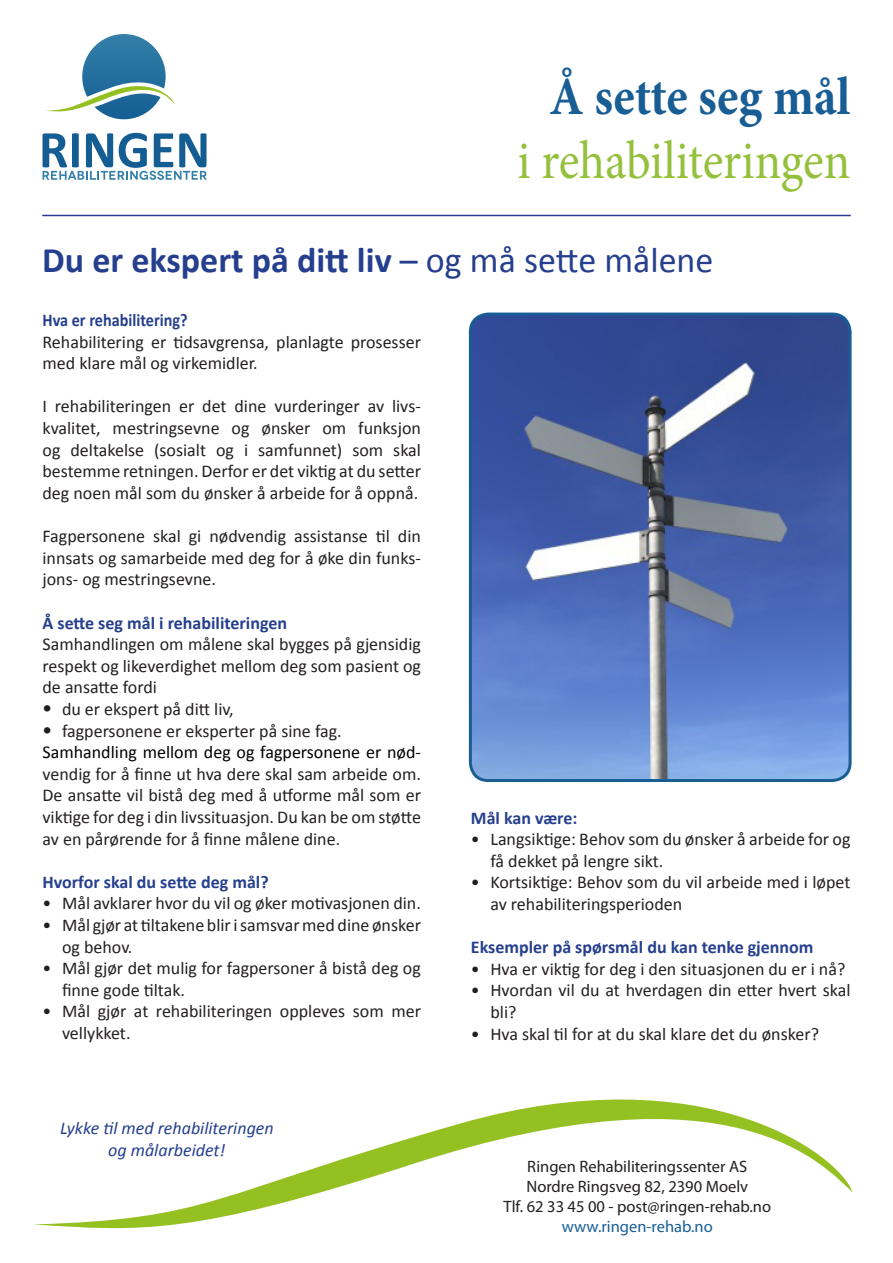
<style>
.page{position:relative;width:893px;height:1263px;background:#fff}
.page>*{position:absolute;margin:0;border:0;box-sizing:border-box;transform-origin:0 0}
.t1{font:54px "Minion Pro";letter-spacing:-.005em;color:#95c03c;scale:.9 1}
.t2{font:700 54px "Minion Pro";letter-spacing:.005em;color:#185e95;scale:.9 1}
.t3{font:700 36px "Calibri";color:#253f8e}
.t4{font:18px/21.6px "Calibri";color:#231f20}
.t5{font:700 18px "Calibri";color:#253f8e}
.t6{font:italic 18px/21.6px "Calibri";color:#253f8e;text-align:center}
.t7{font:700 18px "Calibri";color:#253f8e;scale:.9 1}
.t8{font:16.5px "Myriad Pro";color:#231f20}
.t9{font:16.5px "Myriad Pro";color:#185e95}
.s1{font-weight:400}
.s2{font-family:"Soho Pro"}
.s3{color:#000}
</style>
<div class="page">
<svg style="left:46px;top:34px;width:129px;height:85px"></svg>
<svg style="left:43px;top:133px;width:164px;height:47px"></svg>
<img style="left:470px;top:314px;width:378px;height:466px">
<div style="left:469px;top:313px;width:383px;height:469px;border:3px solid #185e95;border-radius:18px"></div>
<svg style="left:33px;top:1099px;width:819px;height:130px"></svg>
<hr style="left:42px;top:215px;width:809px;height:1px;background:#293797">
<p class="t2" style="left:549px;top:58px;width:336px">Å sette seg mål</p>
<p class="t1" style="left:517px;top:125px;width:372px">i rehabiliteringen</p>
<p class="t3" style="left:42px;top:237px;width:673px">Du er ekspert på ditt liv <span class="s1">– og må sette målene</span></p>
<p class="t7" style="left:43px;top:309px;width:163px">Hva er rehabilitering?</p>
<p class="t4" style="left:43px;top:331px;width:380px">Rehabilitering er tidsavgrensa, planlagte prosesser med klare mål og virkemidler.</p>
<p class="t4" style="left:43px;top:396px;width:380px;text-align:justify">I rehabiliteringen er det dine vurderinger av livs&shy;kvalitet, mestringsevne og ønsker om funksjon og deltakelse (sosialt og i samfunnet) som skal bestemme retningen. Derfor er det viktig at du setter deg noen mål som du ønsker å arbeide for å oppnå.</p>
<p class="t4" style="left:43px;top:525px;width:380px;text-align:justify">Fagpersonene skal gi nødvendig assistanse til din innsats og samarbeide med deg for å øke din funks&shy;jons- og mestringsevne.</p>
<p class="t5" style="left:43px;top:611px;width:246px">Å sette seg mål i rehabiliteringen</p>
<p class="t4" style="left:43px;top:633px;width:380px;text-align:justify">Samhandlingen om målene skal bygges på gjensidig respekt og likeverdighet mellom deg som pasient og de ansatte fordi</p>
<p class="t4" style="left:43px;top:698px;width:193px"><span class="s2">•</span> du er ekspert på ditt liv,</p>
<p class="t4" style="left:43px;top:720px;width:301px"><span class="s2">•</span> fagpersonene er eksperter på sine fag.</p>
<p class="t4" style="left:43px;top:741px;width:380px;text-align:justify"><span class="s3">Samhandling mellom deg og fagpersonene er nød&shy;</span>vendig for å finne ut hva dere skal sam arbeide om.<br>De ansatte vil bistå deg med å utforme mål som er viktige for deg i din livssituasjon. Du kan be om støtte av en pårørende for å finne målene dine.</p>
<p class="t5" style="left:43px;top:870px;width:228px">Hvorfor skal du sette deg mål?</p>
<p class="t4" style="left:43px;top:893px;width:380px">• Mål avklarer hvor du vil og øker motivasjonen din.</p>
<p class="t4" style="left:62px;top:914px;width:360px;text-indent:-19px">• Mål gjør at tiltakene blir i samsvar med dine ønsker og behov.</p>
<p class="t4" style="left:62px;top:957px;width:360px;text-indent:-19px">• Mål gjør det mulig for fagpersoner å bistå deg og finne gode tiltak.</p>
<p class="t4" style="left:62px;top:1001px;width:360px;text-indent:-19px">• Mål gjør at rehabiliteringen oppleves som mer vellykket.</p>
<p class="t6" style="left:60px;top:1117px;width:215px">Lykke til med rehabiliteringen og målarbeidet!</p>
<p class="t5" style="left:471px;top:806px;width:108px">Mål kan være:</p>
<p class="t4" style="left:490px;top:828px;width:362px;text-indent:-19px">• Langsiktige: Behov som du ønsker å arbeide for og få dekket på lengre sikt.</p>
<p class="t4" style="left:490px;top:872px;width:361px;text-indent:-19px">• Kortsiktige: Behov som du vil arbeide med i løpet av rehabiliteringsperioden</p>
<p class="t5" style="left:471px;top:936px;width:344px">Eksempler på spørsmål du kan tenke gjennom</p>
<p class="t4" style="left:471px;top:958px;width:376px">• Hva er viktig for deg i den situasjonen du er i nå?</p>
<p class="t4" style="left:490px;top:980px;width:362px;text-indent:-19px">• Hvordan vil du at hverdagen din etter hvert skal bli?</p>
<p class="t4" style="left:471px;top:1023px;width:350px">• Hva skal til for at du skal klare det du ønsker?</p>
<p class="t8" style="left:527px;top:1156px;width:222px">Ringen Rehabiliteringssenter AS</p>
<p class="t8" style="left:526px;top:1176px;width:223px">Nordre Ringsveg 82, 2390 Moelv</p>
<p class="t8" style="left:504px;top:1196px;width:269px">Tlf. 62 33 45 00 - post@ringen-rehab.no</p>
<p class="t9" style="left:562px;top:1216px;width:153px">www.ringen-rehab.no</p>
</div>
